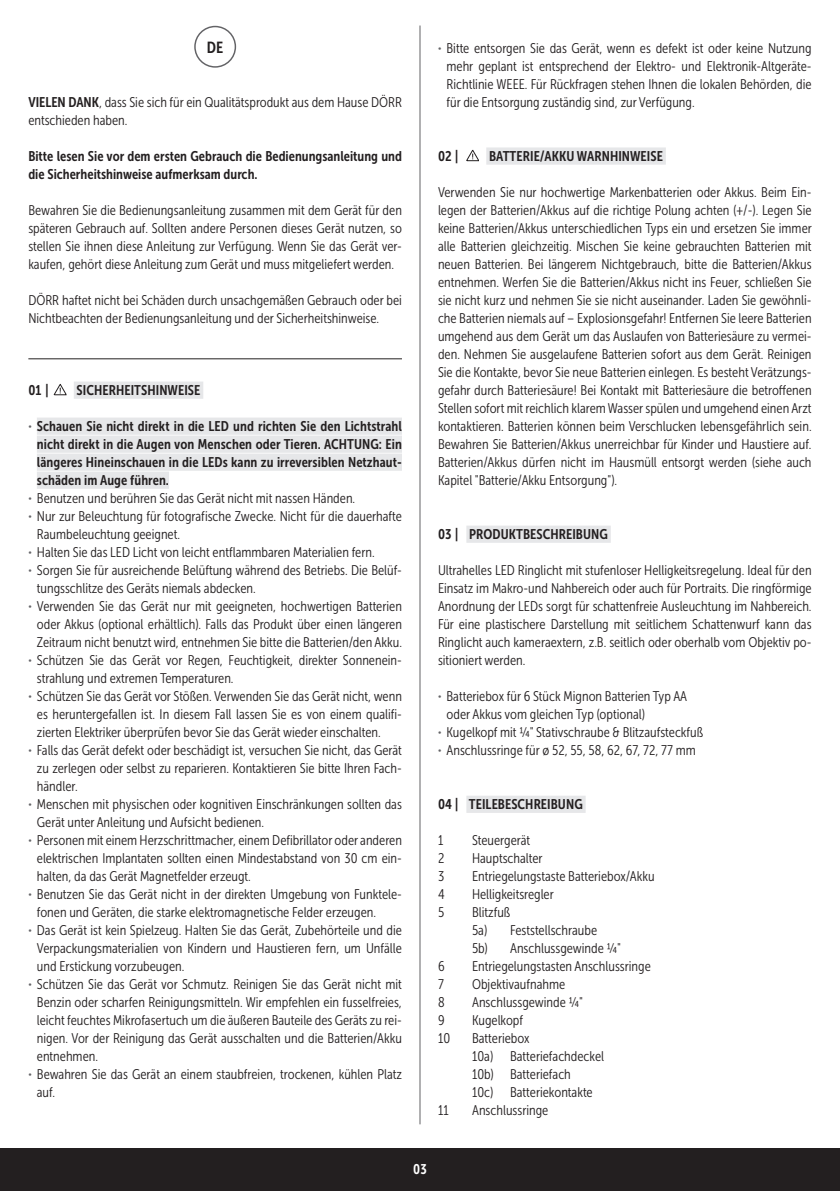
<style>
.page{position:relative;width:840px;height:1191px;background:#fff}
.page>*{position:absolute;margin:0;border:0;box-sizing:border-box;transform-origin:0 0}
.t1{font:16px "Museo Sans Cond 700";color:#231f20}
.t2{font:14px/18px "Museo Sans Cond 300";color:#231f20}
.t3{font:14px/18px "Museo Sans Cond 700";letter-spacing:.005em;color:#231f20;text-align:justify}
.t4{font:14px "Museo Sans Cond 700";color:#fff}
.s1{font-family:"Museo Sans Cond 700"}
.s2{font-family:"Museo Sans 300";font-size:8.4px;color:#636366}
</style>
<div class="page">
<div style="left:0;top:1148px;width:839px;height:43px;background:#231f20"></div>
<hr style="left:419px;top:26px;width:1px;height:1098px;background:#636366">
<div style="left:74px;top:381px;width:129px;height:18px;background:#e6e7e9"></div>
<div style="left:37px;top:417px;width:365px;height:18px;background:#e6e7e9"></div>
<div style="left:37px;top:435px;width:365px;height:18px;background:#e6e7e9"></div>
<div style="left:37px;top:453px;width:365px;height:18px;background:#e6e7e9"></div>
<div style="left:37px;top:471px;width:132px;height:18px;background:#e6e7e9"></div>
<svg style="left:53px;top:384px;width:14px;height:12px"></svg>
<div style="left:486px;top:147px;width:179px;height:18px;background:#e6e7e9"></div>
<div style="left:466px;top:525px;width:144px;height:18px;background:#e6e7e9"></div>
<div style="left:466px;top:795px;width:119px;height:18px;background:#e6e7e9"></div>
<svg style="left:466px;top:149px;width:13px;height:13px"></svg>
<div style="left:194px;top:26px;width:42px;height:42px;border:1px solid #636366;border-radius:50%"></div>
<hr style="left:28px;top:358px;width:374px;height:1px;background:#231f20">
<p class="t1" style="left:207px;top:38px;width:18px">DE</p>
<p class="t2" style="left:28px;top:93px;width:375px"><span class="s1">VIELEN DANK</span>, dass Sie sich für ein Qualitätsprodukt aus dem Hause DÖRR entschieden haben.</p>
<p class="t3" style="left:28px;top:147px;width:375px">Bitte lesen Sie vor dem ersten Gebrauch die Bedienungsanleitung und die Sicherheitshinweise aufmerksam durch.</p>
<p class="t2" style="left:28px;top:201px;width:375px;text-align:justify">Bewahren Sie die Bedienungsanleitung zusammen mit dem Gerät für den späteren Gebrauch auf. Sollten andere Personen dieses Gerät nutzen, so stellen Sie ihnen diese Anleitung zur Verfügung. Wenn Sie das Gerät ver&shy;kaufen, gehört diese Anleitung zum Gerät und muss mitgeliefert werden.</p>
<p class="t2" style="left:28px;top:291px;width:375px">DÖRR haftet nicht bei Schäden durch unsachgemäßen Gebrauch oder bei<br>Nichtbeachten der Bedienungsanleitung und der Sicherheitshinweise.</p>
<p class="t3" style="left:28px;top:381px;width:22px">01 |</p>
<p class="t3" style="left:77px;top:381px;width:125px">SICHERHEITSHINWEISE</p>
<p class="t3" style="left:37px;top:417px;width:366px;text-indent:-9px"><span class="s2">•</span> Schauen Sie nicht direkt in die LED und richten Sie den Lichtstrahl nicht direkt in die Augen von Menschen oder Tieren. ACHTUNG: Ein längeres Hineinschauen in die LEDs kann zu irreversiblen Netzhaut&shy;schäden im Auge führen.</p>
<p class="t2" style="left:28px;top:489px;width:328px"><span class="s2">•</span> Benutzen und berühren Sie das Gerät nicht mit nassen Händen.</p>
<p class="t2" style="left:37px;top:507px;width:366px;text-indent:-9px"><span class="s2">•</span> Nur zur Beleuchtung für fotografische Zwecke. Nicht für die dauerhafte<br>Raumbeleuchtung geeignet.</p>
<p class="t2" style="left:28px;top:543px;width:347px"><span class="s2">•</span> Halten Sie das LED Licht von leicht entflammbaren Materialien fern.</p>
<p class="t2" style="left:37px;top:561px;width:366px;text-indent:-9px"><span class="s2">•</span> Sorgen Sie für ausreichende Belüftung während des Betriebs. Die Belüf&shy;tungsschlitze des Geräts niemals abdecken.</p>
<p class="t2" style="left:37px;top:597px;width:366px;text-align:justify;text-indent:-9px"><span class="s2">•</span> Verwenden Sie das Gerät nur mit geeigneten, hochwertigen Batterien oder Akkus (optional erhältlich). Falls das Produkt über einen längeren Zeitraum nicht benutzt wird, entnehmen Sie bitte die Batterien/den Akku.</p>
<p class="t2" style="left:37px;top:651px;width:366px;text-indent:-9px"><span class="s2">•</span> Schützen Sie das Gerät vor Regen, Feuchtigkeit, direkter Sonnenein&shy;strahlung und extremen Temperaturen.</p>
<p class="t2" style="left:37px;top:687px;width:366px;text-align:justify;text-indent:-9px"><span class="s2">•</span> Schützen Sie das Gerät vor Stößen. Verwenden Sie das Gerät nicht, wenn es heruntergefallen ist. In diesem Fall lassen Sie es von einem qualifi&shy;zierten Elektriker überprüfen bevor Sie das Gerät wieder einschalten.</p>
<p class="t2" style="left:37px;top:741px;width:366px;text-align:justify;text-indent:-9px"><span class="s2">•</span> Falls das Gerät defekt oder beschädigt ist, versuchen Sie nicht, das Gerät zu zerlegen oder selbst zu reparieren. Kontaktieren Sie bitte Ihren Fach&shy;händler.</p>
<p class="t2" style="left:37px;top:795px;width:366px;text-indent:-9px"><span class="s2">•</span> Menschen mit physischen oder kognitiven Einschränkungen sollten das<br>Gerät unter Anleitung und Aufsicht bedienen.</p>
<p class="t2" style="left:37px;top:831px;width:366px;text-align:justify;text-indent:-9px"><span class="s2">•</span> Personen mit einem Herzschrittmacher, einem Defibrillator oder anderen elektrischen Implantaten sollten einen Mindestabstand von 30 cm ein&shy;halten, da das Gerät Magnetfelder erzeugt.</p>
<p class="t2" style="left:37px;top:885px;width:366px;text-indent:-9px"><span class="s2">•</span> Benutzen Sie das Gerät nicht in der direkten Umgebung von Funktele&shy;fonen und Geräten, die starke elektromagnetische Felder erzeugen.</p>
<p class="t2" style="left:37px;top:921px;width:366px;text-align:justify;text-indent:-9px"><span class="s2">•</span> Das Gerät ist kein Spielzeug. Halten Sie das Gerät, Zubehörteile und die Verpackungsmaterialien von Kindern und Haustieren fern, um Unfälle und Erstickung vorzubeugen.</p>
<p class="t2" style="left:37px;top:975px;width:366px;text-align:justify;text-indent:-9px"><span class="s2">•</span> Schützen Sie das Gerät vor Schmutz. Reinigen Sie das Gerät nicht mit Benzin oder scharfen Reinigungsmitteln. Wir empfehlen ein fusselfreies, leicht feuchtes Mikrofasertuch um die äußeren Bauteile des Geräts zu rei&shy;nigen. Vor der Reinigung das Gerät ausschalten und die Batterien/Akku entnehmen.</p>
<p class="t2" style="left:37px;top:1065px;width:366px;text-indent:-9px"><span class="s2">•</span> Bewahren Sie das Gerät an einem staubfreien, trockenen, kühlen Platz auf.</p>
<p class="t2" style="left:446px;top:39px;width:366px;text-align:justify;text-indent:-9px"><span class="s2">•</span> Bitte entsorgen Sie das Gerät, wenn es defekt ist oder keine Nutzung mehr geplant ist entsprechend der Elektro- und Elektronik-Altgeräte-Richtlinie WEEE. Für Rückfragen stehen Ihnen die lokalen Behörden, die für die Entsorgung zuständig sind, zur Verfügung.</p>
<p class="t3" style="left:438px;top:147px;width:22px">02 |</p>
<p class="t3" style="left:489px;top:147px;width:175px">BATTERIE/AKKU WARNHINWEISE</p>
<p class="t2" style="left:438px;top:183px;width:375px;text-align:justify">Verwenden Sie nur hochwertige Markenbatterien oder Akkus. Beim Ein&shy;legen der Batterien/Akkus auf die richtige Polung achten (+/-). Legen Sie keine Batterien/Akkus unterschiedlichen Typs ein und ersetzen Sie immer alle Batterien gleichzeitig. Mischen Sie keine gebrauchten Batterien mit neuen Batterien. Bei längerem Nichtgebrauch, bitte die Batterien/Akkus entnehmen. Werfen Sie die Batterien/Akkus nicht ins Feuer, schließen Sie sie nicht kurz und nehmen Sie sie nicht auseinander. Laden Sie gewöhnli&shy;che Batterien niemals auf – Explosionsgefahr! Entfernen Sie leere Batterien umgehend aus dem Gerät um das Auslaufen von Batteriesäure zu vermei&shy;den. Nehmen Sie ausgelaufene Batterien sofort aus dem Gerät. Reinigen Sie die Kontakte, bevor Sie neue Batterien einlegen. Es besteht Verätzungs&shy;gefahr durch Batteriesäure! Bei Kontakt mit Batteriesäure die betroffenen Stellen sofort mit reichlich klarem Wasser spülen und umgehend einen Arzt kontaktieren. Batterien können beim Verschlucken lebensgefährlich sein.<br>Bewahren Sie Batterien/Akkus unerreichbar für Kinder und Haustiere auf.<br>Batterien/Akkus dürfen nicht im Hausmüll entsorgt werden (siehe auch Kapitel "Batterie/Akku Entsorgung").</p>
<p class="t3" style="left:438px;top:525px;width:171px">03 | PRODUKTBESCHREIBUNG</p>
<p class="t2" style="left:438px;top:561px;width:375px;text-align:justify">Ultrahelles LED Ringlicht mit stufenloser Helligkeitsregelung. Ideal für den Einsatz im Makro-und Nahbereich oder auch für Portraits. Die ringförmige Anordnung der LEDs sorgt für schattenfreie Ausleuchtung im Nahbereich.<br>Für eine plastischere Darstellung mit seitlichem Schattenwurf kann das Ringlicht auch kameraextern, z.B. seitlich oder oberhalb vom Objektiv po&shy;sitioniert werden.</p>
<p class="t2" style="left:446px;top:687px;width:242px;text-indent:-9px"><span class="s2">•</span> Batteriebox für 6 Stück Mignon Batterien Typ AA oder Akkus vom gleichen Typ (optional)</p>
<p class="t2" style="left:438px;top:723px;width:266px"><span class="s2">•</span> Kugelkopf mit ¼" Stativschraube &amp; Blitzaufsteckfuß</p>
<p class="t2" style="left:438px;top:741px;width:259px"><span class="s2">•</span> Anschlussringe für ø 52, 55, 58, 62, 67, 72, 77 mm</p>
<p class="t3" style="left:438px;top:795px;width:146px">04 | TEILEBESCHREIBUNG</p>
<p class="t2" style="left:438px;top:831px;width:7px">1</p>
<p class="t2" style="left:472px;top:831px;width:60px">Steuergerät</p>
<p class="t2" style="left:438px;top:849px;width:8px">2</p>
<p class="t2" style="left:472px;top:849px;width:72px">Hauptschalter</p>
<p class="t2" style="left:438px;top:867px;width:8px">3</p>
<p class="t2" style="left:472px;top:867px;width:184px">Entriegelungstaste Batteriebox/Akku</p>
<p class="t2" style="left:438px;top:885px;width:8px">4</p>
<p class="t2" style="left:472px;top:885px;width:83px">Helligkeitsregler</p>
<p class="t2" style="left:438px;top:903px;width:8px">5</p>
<p class="t2" style="left:472px;top:903px;width:150px">Blitzfuß<br>5a) Feststellschraube<br>5b) Anschlussgewinde ¼"</p>
<p class="t2" style="left:438px;top:957px;width:8px">6</p>
<p class="t2" style="left:472px;top:957px;width:180px">Entriegelungstasten Anschlussringe</p>
<p class="t2" style="left:438px;top:975px;width:7px">7</p>
<p class="t2" style="left:472px;top:975px;width:95px">Objektivaufnahme</p>
<p class="t2" style="left:438px;top:993px;width:8px">8</p>
<p class="t2" style="left:472px;top:993px;width:112px">Anschlussgewinde ¼"</p>
<p class="t2" style="left:438px;top:1011px;width:8px">9</p>
<p class="t2" style="left:472px;top:1011px;width:53px">Kugelkopf</p>
<p class="t2" style="left:438px;top:1029px;width:14px">10</p>
<p class="t2" style="left:472px;top:1029px;width:133px">Batteriebox<br>10a) Batteriefachdeckel<br>10b) Batteriefach<br>10c) Batteriekontakte</p>
<p class="t2" style="left:438px;top:1101px;width:12px">11</p>
<p class="t2" style="left:472px;top:1101px;width:78px">Anschlussringe</p>
<p class="t4" style="left:413px;top:1161px;width:15px">03</p>
</div>
